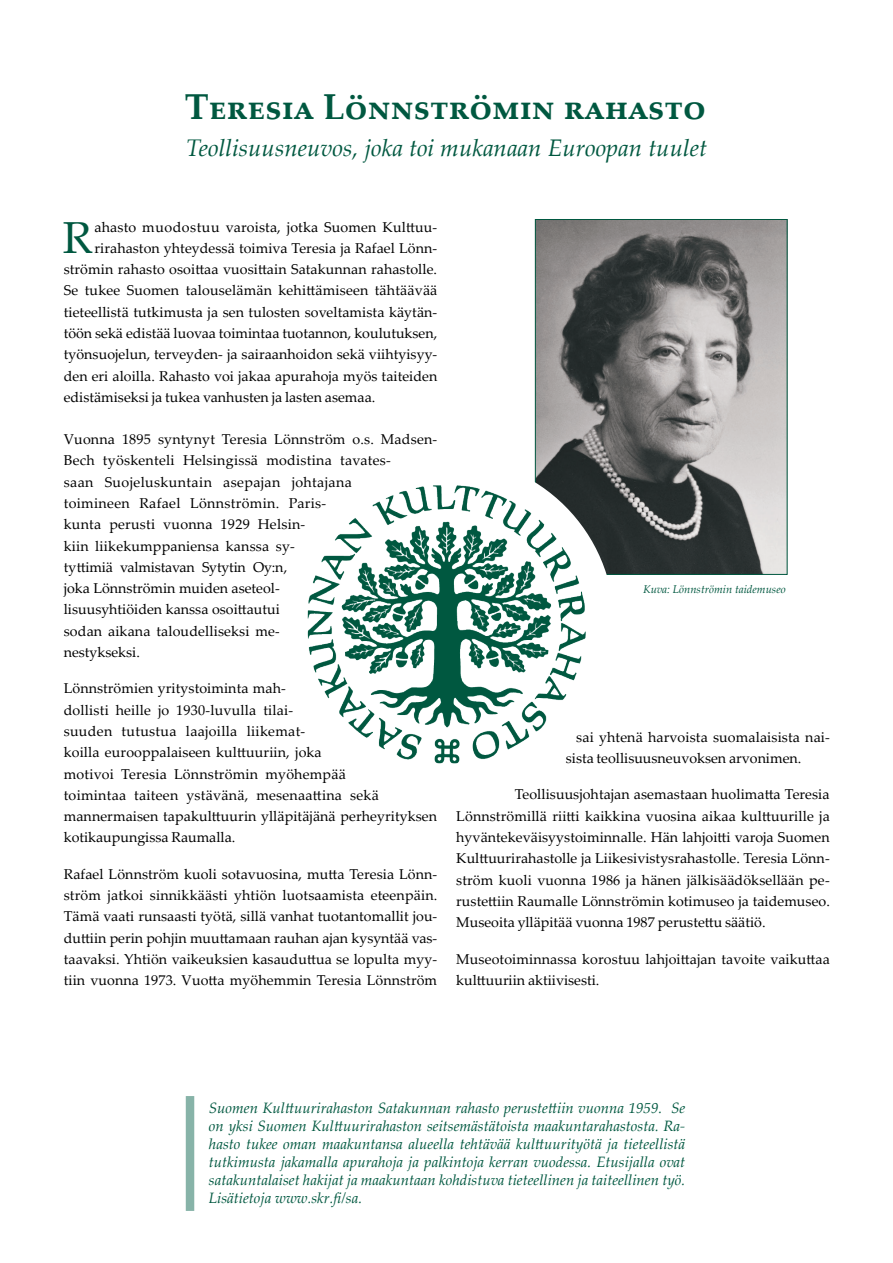
<style>
.page{position:relative;width:893px;height:1263px;background:#fff}
.page>*{position:absolute;margin:0;border:0;box-sizing:border-box;transform-origin:0 0}
.Leipäteksti{font:44.85px "Palatino Linotype";color:#005840}
.Pääotsikko{font:700 36px "Palatino Linotype";color:#005840}
.Alaotsikko{font:italic 24px "Palatino Linotype";color:#005840}
.Alateksti{font:italic 15px/18px "Palatino Linotype";color:#005840;text-align:justify}
.Leipäteksti-2{font:14.25px/21.3px "Palatino Linotype";letter-spacing:.005em;color:#000}
.Kuvateksti{font:italic 11.25px "Palatino Linotype";color:#005840}
</style>
<div class="page">
<img style="left:537px;top:221px;width:248px;height:352px">
<div style="left:535px;top:219px;width:252px;height:356px;border:1px solid #005840"></div>
<div style="left:186px;top:1096px;width:8px;height:115px;background:#87b3a8"></div>
<div style="left:279px;top:457px;width:335px;height:335px;background:#fff;border-radius:50%"></div>
<img style="left:308px;top:485px;width:278px;height:278px">
<p class="Pääotsikko" style="left:185px;top:81px;width:523px">Teresia Lönnströmin rahasto</p>
<p class="Alaotsikko" style="left:186px;top:131px;width:522px">Teollisuusneuvos, joka toi mukanaan Euroopan tuulet</p>
<p class="Leipäteksti" style="left:63px;top:206px;width:31px">R</p>
<p class="Leipäteksti-2" style="left:95px;top:215px;width:344px">ahasto muodostuu varoista, jotka Suomen Kulttuu-</p>
<p class="Leipäteksti-2" style="left:95px;top:237px;width:344px">rirahaston yhteydessä toimiva Teresia ja Rafael Lönn-</p>
<p class="Leipäteksti-2" style="left:64px;top:258px;width:375px">strömin rahasto osoittaa vuosittain Satakunnan rahastolle.</p>
<p class="Leipäteksti-2" style="left:64px;top:279px;width:375px">Se tukee Suomen talouselämän kehittämiseen tähtäävää</p>
<p class="Leipäteksti-2" style="left:64px;top:301px;width:375px">tieteellistä tutkimusta ja sen tulosten soveltamista käytän-</p>
<p class="Leipäteksti-2" style="left:64px;top:322px;width:375px">töön sekä edistää luovaa toimintaa tuotannon, koulutuksen,</p>
<p class="Leipäteksti-2" style="left:64px;top:343px;width:375px">työnsuojelun, terveyden- ja sairaanhoidon sekä viihtyisyy-</p>
<p class="Leipäteksti-2" style="left:64px;top:365px;width:375px">den eri aloilla. Rahasto voi jakaa apurahoja myös taiteiden</p>
<p class="Leipäteksti-2" style="left:64px;top:386px;width:313px">edistämiseksi ja tukea vanhusten ja lasten asemaa.</p>
<p class="Leipäteksti-2" style="left:64px;top:428px;width:375px">Vuonna 1895 syntynyt Teresia Lönnström o.s. Madsen-Bech työskenteli Helsingissä modistina tavates-<br>saan Suojeluskuntain asepajan johtajana<br>toimineen Rafael Lönnströmin. Paris-<br>kunta perusti vuonna 1929 Helsin-<br>kiin liikekumppaniensa kanssa sy-<br>tyttimiä valmistavan Sytytin Oy:n,<br>joka Lönnströmin muiden aseteol-<br>lisuusyhtiöiden kanssa osoittautui<br>sodan aikana taloudelliseksi me-<br>nestykseksi.</p>
<p class="Leipäteksti-2" style="left:64px;top:677px;width:375px">Lönnströmien yritystoiminta mah-<br>dollisti heille jo 1930-luvulla tilai-<br>suuden tutustua laajoilla liikemat-<br>koilla eurooppalaiseen kulttuuriin, joka<br>motivoi Teresia Lönnströmin myöhempää<br>toimintaa taiteen ystävänä, mesenaattina sekä mannermaisen tapakulttuurin ylläpitäjänä perheyrityksen kotikaupungissa Raumalla.</p>
<p class="Leipäteksti-2" style="left:64px;top:863px;width:375px;text-align:justify">Rafael Lönnström kuoli sotavuosina, mutta Teresia Lönn&shy;ström jatkoi sinnikkäästi yhtiön luotsaamista eteenpäin.<br>Tämä vaati runsaasti työtä, sillä vanhat tuotantomallit jou&shy;duttiin perin pohjin muuttamaan rauhan ajan kysyntää vas&shy;taavaksi. Yhtiön vaikeuksien kasauduttua se lopulta myy&shy;tiin vuonna 1973. Vuotta myöhemmin Teresia Lönnström</p>
<p class="Kuvateksti" style="left:643px;top:581px;width:144px">Kuva: Lönnströmin taidemuseo</p>
<p class="Leipäteksti-2" style="left:566px;top:726px;width:265px;text-indent:10px">sai yhtenä harvoista suomalaisista nai&shy;sista teollisuusneuvoksen arvonimen.</p>
<p class="Leipäteksti-2" style="left:456px;top:783px;width:375px;text-align:justify;text-indent:58px">Teollisuusjohtajan asemastaan huolimatta Teresia Lönnströmillä riitti kaikkina vuosina aikaa kulttuurille ja hyväntekeväisyystoiminnalle. Hän lahjoitti varoja Suomen Kulttuurirahastolle ja Liikesivistysrahastolle. Teresia Lönn&shy;ström kuoli vuonna 1986 ja hänen jälkisäädöksellään pe&shy;rustettiin Raumalle Lönnströmin kotimuseo ja taidemuseo.<br>Museoita ylläpitää vuonna 1987 perustettu säätiö.</p>
<p class="Leipäteksti-2" style="left:456px;top:947px;width:375px">Museotoiminnassa korostuu lahjoittajan tavoite vaikuttaa kulttuuriin aktiivisesti.</p>
<p class="Alateksti" style="left:209px;top:1098px;width:478px">Suomen Kulttuurirahaston Satakunnan rahasto perustettiin vuonna 1959. Se on yksi Suomen Kulttuurirahaston seitsemästätoista maakuntarahastosta. Ra&shy;hasto tukee oman maakuntansa alueella tehtävää kulttuurityötä ja tieteellistä tutkimusta jakamalla apurahoja ja palkintoja kerran vuodessa. Etusijalla ovat satakuntalaiset hakijat ja maakuntaan kohdistuva tieteellinen ja taiteellinen työ.<br>Lisätietoja www.skr.fi/sa.</p>
</div>
